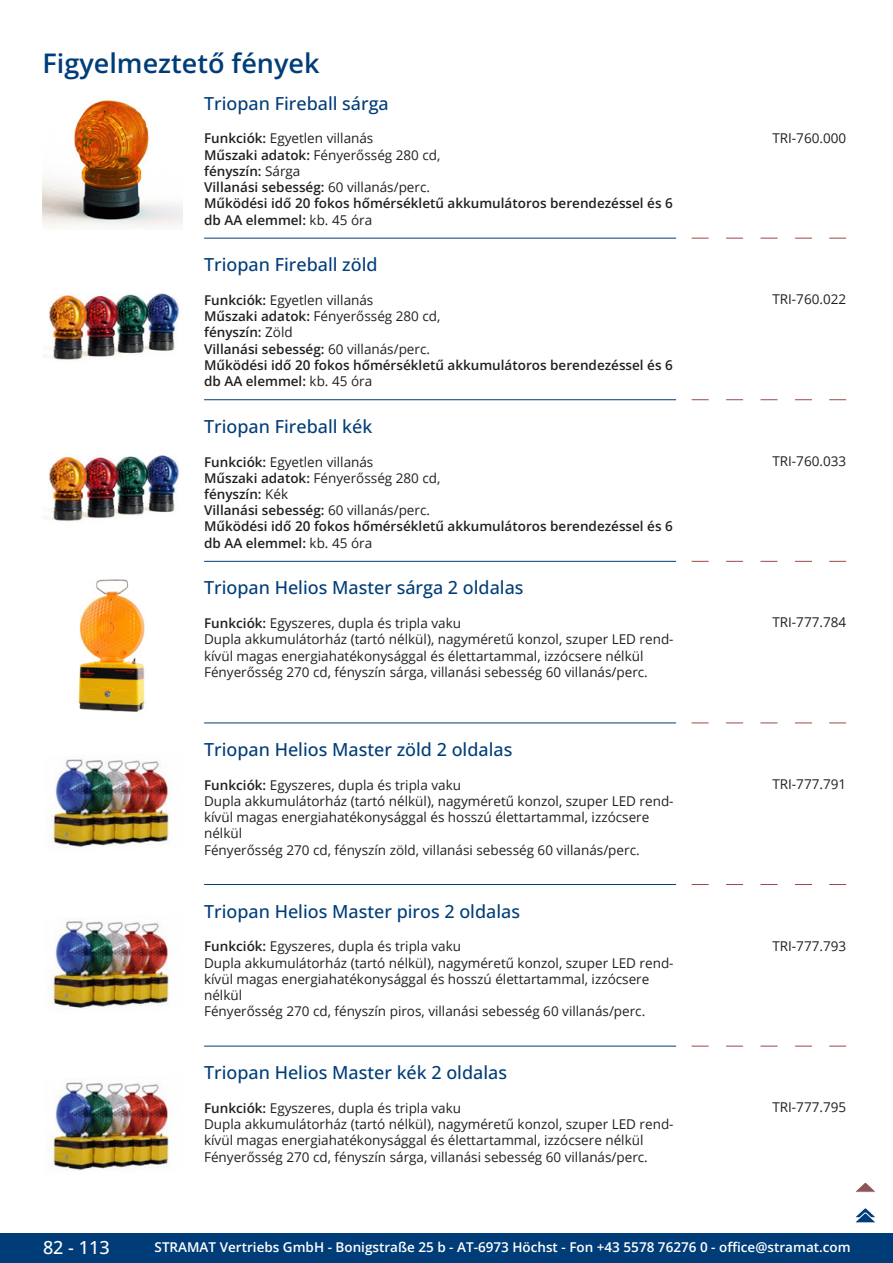
<style>
.page{position:relative;width:893px;height:1263px;background:#fff}
.page>*{position:absolute;margin:0;border:0;box-sizing:border-box;transform-origin:0 0}
.GruppeName{font:600 27px "Open Sans";color:#003d78}
.ArtikelName{font:500 18px "Open Sans";color:#003d78}
.t1{font:500 18px "Open Sans";color:#fff}
.Beschreibung{font:13.5px/16.2px "Open Sans";color:#231f20}
.Beschreibung-2{font:600 13.5px/16.2px "Open Sans";color:#231f20}
.t2{font:600 13.5px "Open Sans";color:#fff}
.ArtikelNummer{font:13.5px "Open Sans";color:#231f20}
.s1{font-weight:400}
.s2{font-weight:600}
</style>
<div class="page">
<div style="left:0;top:1233px;width:893px;height:30px;background:#003d78"></div>
<img style="left:43px;top:100px;width:140px;height:128px">
<img style="left:43px;top:293px;width:136px;height:67px">
<svg style="left:692px;top:238px;width:17px;height:1px"></svg>
<svg style="left:726px;top:238px;width:17px;height:1px"></svg>
<svg style="left:760px;top:238px;width:17px;height:1px"></svg>
<svg style="left:795px;top:238px;width:17px;height:1px"></svg>
<svg style="left:829px;top:238px;width:17px;height:1px"></svg>
<hr style="left:204px;top:238px;width:472px;height:1px;background:#003d78">
<img style="left:43px;top:455px;width:136px;height:67px">
<svg style="left:692px;top:399px;width:17px;height:1px"></svg>
<svg style="left:726px;top:399px;width:17px;height:1px"></svg>
<svg style="left:760px;top:399px;width:17px;height:1px"></svg>
<svg style="left:795px;top:399px;width:17px;height:1px"></svg>
<svg style="left:829px;top:399px;width:17px;height:1px"></svg>
<hr style="left:204px;top:399px;width:472px;height:1px;background:#003d78">
<img style="left:78px;top:579px;width:67px;height:133px">
<svg style="left:692px;top:561px;width:17px;height:1px"></svg>
<svg style="left:726px;top:561px;width:17px;height:1px"></svg>
<svg style="left:760px;top:561px;width:17px;height:1px"></svg>
<svg style="left:795px;top:561px;width:17px;height:1px"></svg>
<svg style="left:829px;top:561px;width:17px;height:1px"></svg>
<hr style="left:204px;top:561px;width:472px;height:1px;background:#003d78">
<img style="left:51px;top:759px;width:118px;height:88px">
<svg style="left:692px;top:723px;width:17px;height:1px"></svg>
<svg style="left:726px;top:723px;width:17px;height:1px"></svg>
<svg style="left:760px;top:723px;width:17px;height:1px"></svg>
<svg style="left:795px;top:723px;width:17px;height:1px"></svg>
<svg style="left:829px;top:723px;width:17px;height:1px"></svg>
<hr style="left:204px;top:723px;width:472px;height:1px;background:#003d78">
<img style="left:51px;top:921px;width:118px;height:88px">
<svg style="left:692px;top:884px;width:17px;height:1px"></svg>
<svg style="left:726px;top:884px;width:17px;height:1px"></svg>
<svg style="left:760px;top:884px;width:17px;height:1px"></svg>
<svg style="left:795px;top:884px;width:17px;height:1px"></svg>
<svg style="left:829px;top:884px;width:17px;height:1px"></svg>
<hr style="left:204px;top:884px;width:472px;height:1px;background:#003d78">
<img style="left:51px;top:1082px;width:118px;height:88px">
<svg style="left:692px;top:1046px;width:17px;height:1px"></svg>
<svg style="left:726px;top:1046px;width:17px;height:1px"></svg>
<svg style="left:760px;top:1046px;width:17px;height:1px"></svg>
<svg style="left:795px;top:1046px;width:17px;height:1px"></svg>
<svg style="left:829px;top:1046px;width:17px;height:1px"></svg>
<hr style="left:204px;top:1046px;width:472px;height:1px;background:#003d78">
<svg style="left:856px;top:1183px;width:19px;height:9px"></svg>
<svg style="left:855px;top:1208px;width:21px;height:15px"></svg>
<p class="GruppeName" style="left:43px;top:44px;width:279px">Figyelmeztető fények</p>
<p class="ArtikelName" style="left:204px;top:91px;width:186px">Triopan Fireball sárga</p>
<p class="Beschreibung-2" style="left:204px;top:130px;width:470px">Funkciók: <span class="s1">Egyetlen villanás<br></span>Műszaki adatok: <span class="s1">Fényerősség 280 cd,<br></span>fényszín: <span class="s1">Sárga<br></span>Villanási sebesség: <span class="s1">60 villanás/perc.<br></span>Működési idő 20 fokos hőmérsékletű akkumulátoros berendezéssel és 6 db AA elemmel: <span class="s1">kb. 45 óra</span></p>
<p class="ArtikelNummer" style="left:772px;top:128px;width:75px">TRI-760.000</p>
<p class="ArtikelName" style="left:204px;top:252px;width:175px">Triopan Fireball zöld</p>
<p class="Beschreibung-2" style="left:204px;top:292px;width:470px">Funkciók: <span class="s1">Egyetlen villanás<br></span>Műszaki adatok: <span class="s1">Fényerősség 280 cd,<br></span>fényszín: <span class="s1">Zöld<br></span>Villanási sebesség: <span class="s1">60 villanás/perc.<br></span>Működési idő 20 fokos hőmérsékletű akkumulátoros berendezéssel és 6 db AA elemmel: <span class="s1">kb. 45 óra</span></p>
<p class="ArtikelNummer" style="left:772px;top:290px;width:75px">TRI-760.022</p>
<p class="ArtikelName" style="left:204px;top:414px;width:170px">Triopan Fireball kék</p>
<p class="Beschreibung-2" style="left:204px;top:453px;width:470px">Funkciók: <span class="s1">Egyetlen villanás<br></span>Műszaki adatok: <span class="s1">Fényerősség 280 cd,<br></span>fényszín: <span class="s1">Kék<br></span>Villanási sebesség: <span class="s1">60 villanás/perc.<br></span>Működési idő 20 fokos hőmérsékletű akkumulátoros berendezéssel és 6 db AA elemmel: <span class="s1">kb. 45 óra</span></p>
<p class="ArtikelNummer" style="left:772px;top:452px;width:75px">TRI-760.033</p>
<p class="ArtikelName" style="left:204px;top:575px;width:321px">Triopan Helios Master sárga 2 oldalas</p>
<p class="Beschreibung" style="left:204px;top:615px;width:470px"><span class="s2">Funkciók:</span> Egyszeres, dupla és tripla vaku<br>Dupla akkumulátorház (tartó nélkül), nagyméretű konzol, szuper LED rend&shy;kívül magas energiahatékonysággal és élettartammal, izzócsere nélkül Fényerősség 270 cd, fényszín sárga, villanási sebesség 60 villanás/perc.</p>
<p class="ArtikelNummer" style="left:772px;top:613px;width:75px">TRI-777.784</p>
<p class="ArtikelName" style="left:204px;top:737px;width:310px">Triopan Helios Master zöld 2 oldalas</p>
<p class="Beschreibung" style="left:204px;top:776px;width:470px"><span class="s2">Funkciók:</span> Egyszeres, dupla és tripla vaku<br>Dupla akkumulátorház (tartó nélkül), nagyméretű konzol, szuper LED rend&shy;kívül magas energiahatékonysággal és hosszú élettartammal, izzócsere nélkül<br>Fényerősség 270 cd, fényszín zöld, villanási sebesség 60 villanás/perc.</p>
<p class="ArtikelNummer" style="left:772px;top:775px;width:75px">TRI-777.791</p>
<p class="ArtikelName" style="left:204px;top:899px;width:317px">Triopan Helios Master piros 2 oldalas</p>
<p class="Beschreibung" style="left:204px;top:938px;width:470px"><span class="s2">Funkciók:</span> Egyszeres, dupla és tripla vaku<br>Dupla akkumulátorház (tartó nélkül), nagyméretű konzol, szuper LED rend&shy;kívül magas energiahatékonysággal és hosszú élettartammal, izzócsere nélkül<br>Fényerősség 270 cd, fényszín piros, villanási sebesség 60 villanás/perc.</p>
<p class="ArtikelNummer" style="left:772px;top:936px;width:75px">TRI-777.793</p>
<p class="ArtikelName" style="left:204px;top:1060px;width:304px">Triopan Helios Master kék 2 oldalas</p>
<p class="Beschreibung" style="left:204px;top:1100px;width:470px"><span class="s2">Funkciók:</span> Egyszeres, dupla és tripla vaku<br>Dupla akkumulátorház (tartó nélkül), nagyméretű konzol, szuper LED rend&shy;kívül magas energiahatékonysággal és élettartammal, izzócsere nélkül Fényerősség 270 cd, fényszín sárga, villanási sebesség 60 villanás/perc.</p>
<p class="ArtikelNummer" style="left:772px;top:1098px;width:75px">TRI-777.795</p>
<h2 class="t1" style="left:43px;top:1234px;width:68px">82 - 113</h2>
<p class="t2" style="left:155px;top:1238px;width:698px">STRAMAT Vertriebs GmbH - Bonigstraße 25 b - AT-6973 Höchst - Fon +43 5578 76276 0 - office@stramat.com</p>
</div>
